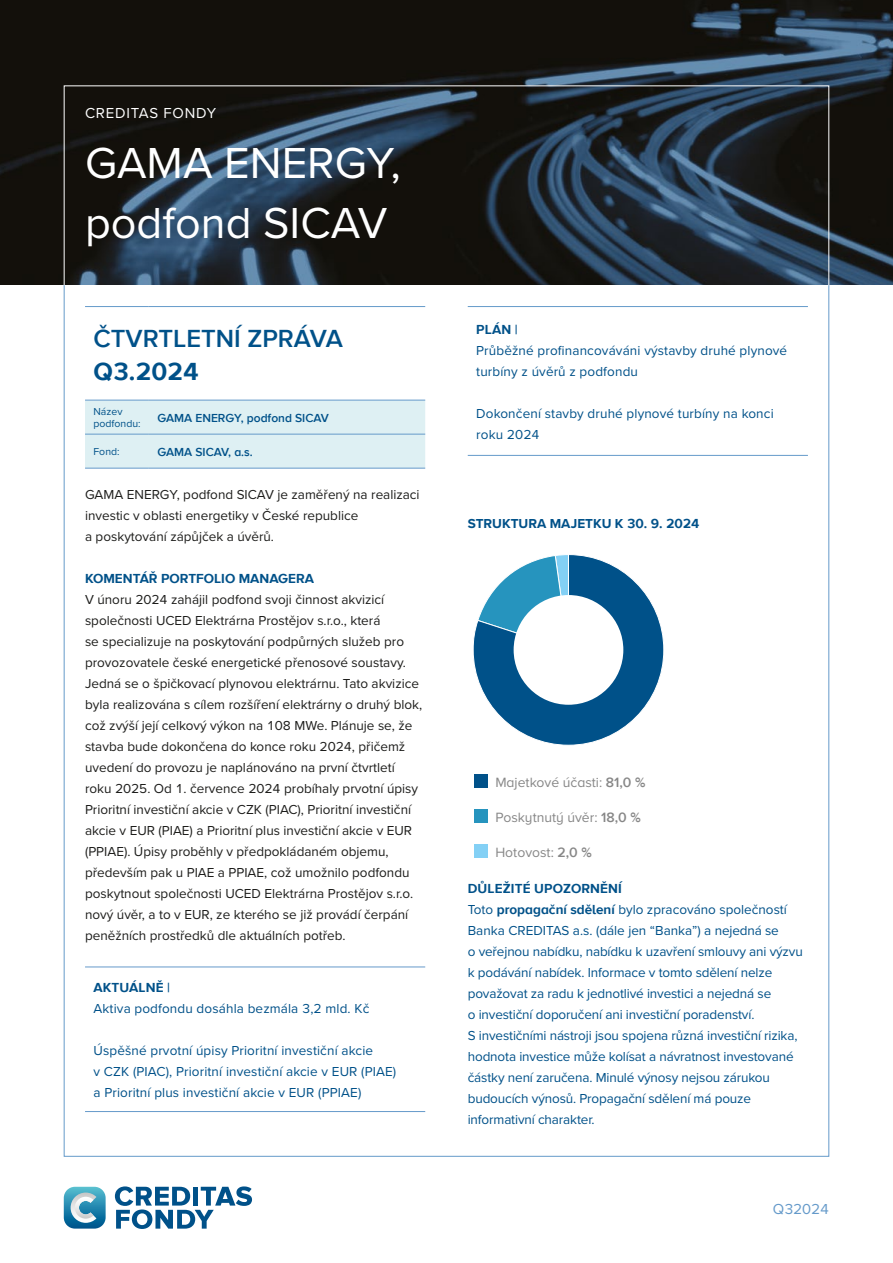
<style>
.page{position:relative;width:893px;height:1263px;background:#fff}
.page>*{position:absolute;margin:0;border:0;box-sizing:border-box;transform-origin:0 0}
.t1{font:45px/60px "Proxima Nova";color:#fff}
.t2{font:600 25.5px "Proxima Nova A";color:#005189}
.t3{font:700 25.5px "Proxima Nova A";color:#005189}
.t4{font:15px "Proxima Nova";letter-spacing:.05em;color:#fff}
.t5{font:15px "Proxima Nova";color:#659aca}
.t6{font:13.95px "Proxima Nova A";color:#878787}
.t7{font:13.5px/21px "Proxima Nova";color:#1d1d1b}
.t8{font:13.5px/21px "Proxima Nova";letter-spacing:-.01em;color:#005189}
.t9{font:13.5px/21px "Proxima Nova";letter-spacing:.01em;color:#005189}
.t10{font:700 13.5px "Proxima Nova A";color:#005189}
.t11{font:700 13.5px "Proxima Nova";color:#005189}
.t12{font:600 12px "Proxima Nova A";color:#005189}
.t13{font:10.5px/12px "Proxima Nova";color:#005189}
.s1{font-weight:600}
.s2{font-family:"Proxima Nova A"}
.s3{font-family:"Proxima Nova A";font-weight:700}
</style>
<div class="page">
<img style="left:0;top:0;width:893px;height:285px">
<div style="left:64px;top:85px;width:765px;height:201px;border:1px solid #fff"></div>
<div style="left:85px;top:401px;width:340px;height:67px;background:#def0f3"></div>
<hr style="left:85px;top:400px;width:64px;height:1px;background:#659aca">
<hr style="left:149px;top:400px;width:276px;height:1px;background:#659aca">
<hr style="left:85px;top:306px;width:64px;height:1px;background:#659aca">
<hr style="left:149px;top:306px;width:276px;height:1px;background:#659aca">
<hr style="left:85px;top:434px;width:64px;height:1px;background:#659aca">
<hr style="left:149px;top:434px;width:276px;height:1px;background:#659aca">
<hr style="left:85px;top:468px;width:64px;height:1px;background:#659aca">
<hr style="left:149px;top:468px;width:276px;height:1px;background:#659aca">
<hr style="left:85px;top:966px;width:340px;height:1px;background:#659aca">
<hr style="left:85px;top:1111px;width:340px;height:1px;background:#659aca">
<hr style="left:468px;top:306px;width:340px;height:1px;background:#659aca">
<hr style="left:468px;top:455px;width:340px;height:1px;background:#659aca">
<svg style="left:115px;top:1186px;width:137px;height:43px"></svg>
<svg style="left:64px;top:1187px;width:42px;height:41px;background:#62a6c1"></svg>
<svg style="left:473px;top:554px;width:191px;height:192px"></svg>
<div style="left:514px;top:595px;width:109px;height:110px;background:#fff;border-radius:50%"></div>
<div style="left:474px;top:775px;width:14px;height:13px;background:#005189"></div>
<div style="left:474px;top:810px;width:14px;height:13px;background:#2694be"></div>
<div style="left:474px;top:845px;width:14px;height:13px;background:#83d0f5"></div>
<p class="t4" style="left:85px;top:102px;width:133px">CREDITAS FONDY</p>
<h1 class="t1" style="left:85px;top:131px;width:317px">GAMA ENERGY, podfond SICAV</h1>
<h2 class="t2" style="left:94px;top:323px;width:251px">ČTVRTLETNÍ ZPRÁVA</h2>
<h2 class="t3" style="left:94px;top:356px;width:107px">Q3.2024</h2>
<p class="t13" style="left:94px;top:405px;width:49px">Název podfondu:</p>
<p class="t12" style="left:157px;top:411px;width:173px">GAMA ENERGY, podfond SICAV</p>
<p class="t13" style="left:94px;top:445px;width:28px">Fond:</p>
<p class="t12" style="left:157px;top:445px;width:97px">GAMA SICAV, a.s.</p>
<p class="t7" style="left:85px;top:483px;width:336px">GAMA ENERGY, podfond SICAV je zaměřený na realizaci investic v oblasti energetiky v České republice<br>a poskytování zápůjček a úvěrů.</p>
<p class="t10" style="left:85px;top:570px;width:230px">KOMENTÁŘ PORTFOLIO MANAGERA</p>
<p class="t7" style="left:85px;top:588px;width:339px">V únoru 2024 zahájil podfond svoji činnost akvizicí společnosti UCED Elektrárna Prostějov s.r.o., která<br>se specializuje na poskytování podpůrných služeb pro provozovatele české energetické přenosové soustavy.<br>Jedná se o špičkovací plynovou elektrárnu. Tato akvizice byla realizována s cílem rozšíření elektrárny o druhý blok, což zvýší její celkový výkon na 108 MWe. Plánuje se, že stavba bude dokončena do konce roku 2024, přičemž uvedení do provozu je naplánováno na první čtvrtletí roku 2025. Od 1. července 2024 probíhaly prvotní úpisy Prioritní investiční akcie v CZK (PIAC), Prioritní investiční akcie v EUR (PIAE) a Prioritní plus investiční akcie v EUR (PPIAE). Úpisy proběhly v předpokládaném objemu, především pak u PIAE a PPIAE, což umožnilo podfondu poskytnout společnosti UCED Elektrárna Prostějov s.r.o. nový úvěr, a to v EUR, ze kterého se již provádí čerpání peněžních prostředků dle aktuálních potřeb.</p>
<p class="t10" style="left:94px;top:979px;width:78px">AKTUÁLNĚ <span class="s1">|</span></p>
<p class="t9" style="left:94px;top:997px;width:277px">Aktiva podfondu dosáhla bezmála 3,2 mld. Kč</p>
<p class="t9" style="left:94px;top:1039px;width:304px">Úspěšné prvotní úpisy Prioritní investiční akcie<br>v CZK (PIAC), Prioritní investiční akcie v EUR (PIAE) a Prioritní plus investiční akcie v EUR (PPIAE)</p>
<p class="t10" style="left:476px;top:321px;width:43px">PLÁN <span class="s1">|</span></p>
<p class="t9" style="left:476px;top:339px;width:312px">Průběžné profinancováváni výstavby druhé plynové turbíny z úvěrů z podfondu</p>
<p class="t9" style="left:476px;top:402px;width:299px">Dokončení stavby druhé plynové turbíny na konci roku 2024</p>
<p class="t11" style="left:468px;top:514px;width:233px">STRUKTURA MAJETKU K <span class="s2">30. 9. 2024</span></p>
<p class="t6" style="left:495px;top:774px;width:152px">Majetkové účasti: <span class="s1">81,0 %</span></p>
<p class="t6" style="left:495px;top:809px;width:147px">Poskytnutý úvěr: <span class="s1">18,0 %</span></p>
<p class="t6" style="left:495px;top:844px;width:98px">Hotovost: <span class="s1">2,0 %</span></p>
<p class="t10" style="left:468px;top:880px;width:156px">DŮLEŽITÉ UPOZORNĚNÍ</p>
<p class="t8" style="left:468px;top:898px;width:337px">Toto <span class="s3">propagační sdělení</span> bylo zpracováno společností Banka CREDITAS a.s. (dále jen “Banka”) a nejedná se<br>o veřejnou nabídku, nabídku k uzavření smlouvy ani výzvu k podávání nabídek. Informace v tomto sdělení nelze považovat za radu k jednotlivé investici a nejedná se<br>o investiční doporučení ani investiční poradenství.<br>S investičními nástroji jsou spojena různá investiční rizika, hodnota investice může kolísat a návratnost investované částky není zaručena. Minulé výnosy nejsou zárukou budoucích výnosů. Propagační sdělení má pouze informativní charakter.</p>
<p class="t5" style="left:773px;top:1197px;width:58px">Q32024</p>
</div>
